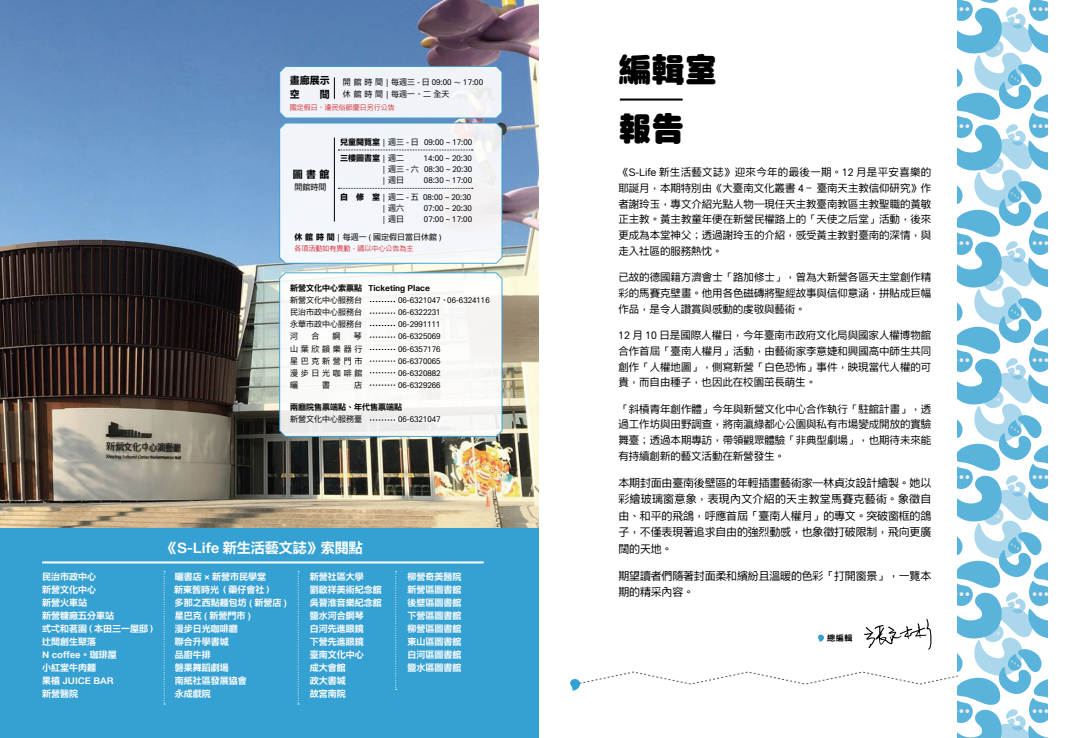
<style>
.page{position:relative;width:1078px;height:738px;background:#fff}
.page>*{position:absolute;margin:0;border:0;box-sizing:border-box;transform-origin:0 0}
.t1{font:33px/59.5px "AR Jing Xi Run Hei B5 HK UBL";color:#000}
.t2{font:800 14px "ARUD Jing Xi Hei E1 B5 HK";color:#fff}
.t3{font:11px/16.5px "AR Jing Xi Run Hei B5 HK DB";letter-spacing:-.02em;color:#000;text-align:justify}
.t4{font:10.5px/15.8px "AR Jing Xi Run Hei B5 HK DB";letter-spacing:-.005em;color:#000;text-align:justify}
.t5{font:10px/14px "ARUD Jing Xi Hei E1 B5 HK EH";color:#000}
.t6{font:800 9px/13px "ARUD Jing Xi Hei E1 B5 HK";color:#fff}
.t7{font:8px/11px "ARUD Jing Xi Hei E1 B5 HK DB";color:#000;text-align:right}
.t8{font:800 8px "ARUD Jing Xi Hei E1 B5 HK";color:#000}
.t9{font:8px "ARUD Jing Xi Hei E1 B5 HK DB";letter-spacing:.34em;color:#000}
.t10{font:8px "ARUD Jing Xi Hei E1 B5 HK EH";color:#000}
.t11{font:800 8px "AR Jing Xi Run Hei B5 HK";color:#000}
.t12{font:500 7px "ARUD Jing Xi Hei E1 B5 HK";color:#d0121b}
.s1{font-family:"ARUD Jing Xi Hei E1 B5 HK EH"}
.s2{font-family:"ARUD Jing Xi Hei E1 B5 HK DB"}
</style>
<div class="page">
<hr style="left:619px;top:98px;width:63px;height:2px;background:#000">
<svg style="left:957px;top:0;width:89px;height:737px"></svg>
<svg style="left:818px;top:634px;width:6px;height:7px"></svg>
<svg style="left:864px;top:618px;width:67px;height:31px"></svg>
<svg style="left:570px;top:671px;width:387px;height:19px"></svg>
<img style="left:0;top:0;width:539px;height:528px">
<svg style="left:279px;top:272px;width:223px;height:164px"></svg>
<svg style="left:370px;top:301px;width:25px;height:1px"></svg>
<svg style="left:370px;top:312px;width:25px;height:1px"></svg>
<svg style="left:370px;top:325px;width:25px;height:1px"></svg>
<svg style="left:370px;top:336px;width:25px;height:1px"></svg>
<svg style="left:370px;top:349px;width:25px;height:1px"></svg>
<svg style="left:370px;top:360px;width:25px;height:1px"></svg>
<svg style="left:370px;top:372px;width:25px;height:1px"></svg>
<svg style="left:370px;top:384px;width:25px;height:1px"></svg>
<svg style="left:370px;top:419px;width:25px;height:1px"></svg>
<div style="left:0;top:528px;width:539px;height:209px;background:#35a0d2"></div>
<hr style="left:42px;top:561px;width:441px;height:2px;background:#fff">
<svg style="left:164px;top:571px;width:1px;height:133px"></svg>
<svg style="left:298px;top:571px;width:1px;height:133px"></svg>
<svg style="left:395px;top:571px;width:1px;height:117px"></svg>
<svg style="left:279px;top:66px;width:223px;height:197px"></svg>
<p class="t5" style="left:290px;top:73px;width:41px">畫廊展示空　　間</p>
<p class="t7" style="left:343px;top:76px;width:142px;line-height:12px;text-align:left">開館時間 | 每週三 - 日 09:00 ～ 17:00休館時間 | 每週一、二 全天</p>
<p class="t12" style="left:290px;top:103px;width:106px">國定假日、逢民俗節慶日另行公告</p>
<p class="t5" style="left:293px;top:167px;width:38px">圖書館</p>
<p class="t7" style="left:294px;top:181px;width:33px">開館時間</p>
<p class="t7" style="left:340px;top:136px;width:134px"><span class="s1">兒童閱覽室</span> | 週三 - 日 09:00 ~ 17:00</p>
<p class="t10" style="left:340px;top:153px;width:65px">三樓圖書室 <span class="s2">| 週二</span></p>
<p class="t7" style="left:340px;top:153px;width:134px">14:00 ~ 20:30<br>　　　　　 | 週三 - 六 08:30 ~ 20:30<br>08:30 ~ 17:00</p>
<p class="t7" style="left:423px;top:191px;width:50px;text-align:justify;text-indent:-83px"><span class="s1">自 修 室</span> | 週二 - 五 08:00 ~ 20:30<br>07:00 ~ 20:30<br>07:00 ~ 17:00</p>
<p class="t7" style="left:294px;top:231px;width:148px"><span class="s1">休館時間</span> | 每週一 ( 國定假日當日休館 )</p>
<p class="t12" style="left:294px;top:245px;width:120px">各項活動如有異動，請以中心公告為主</p>
<p class="t8" style="left:290px;top:283px;width:141px">新營文化中心索票點 Ticketing Place</p>
<p class="t7" style="left:290px;top:295px;width:73px">新營文化中心服務台</p>
<p class="t7" style="left:398px;top:295px;width:93px">06-6321047、06-6324116</p>
<p class="t7" style="left:290px;top:307px;width:73px">民治市政中心服務台</p>
<p class="t7" style="left:398px;top:307px;width:44px">06-6322231</p>
<p class="t7" style="left:290px;top:319px;width:73px">永華市政中心服務台</p>
<p class="t7" style="left:398px;top:319px;width:44px">06-2991111</p>
<p class="t7" style="left:290px;top:331px;width:9px">河</p>
<p class="t7" style="left:311px;top:331px;width:9px">合</p>
<p class="t7" style="left:332px;top:331px;width:9px">鋼</p>
<p class="t7" style="left:354px;top:331px;width:9px">琴</p>
<p class="t7" style="left:398px;top:331px;width:44px">06-6325069</p>
<p class="t9" style="left:290px;top:344px;width:74px">山葉欣韻樂器行</p>
<p class="t7" style="left:398px;top:343px;width:44px">06-6357176</p>
<p class="t9" style="left:290px;top:356px;width:74px">星巴克新營門市</p>
<p class="t7" style="left:398px;top:355px;width:44px">06-6370065</p>
<p class="t9" style="left:290px;top:368px;width:74px">漫步日光咖啡館</p>
<p class="t7" style="left:398px;top:367px;width:44px">06-6320882</p>
<p class="t7" style="left:290px;top:379px;width:9px">曬</p>
<p class="t7" style="left:322px;top:379px;width:9px">書</p>
<p class="t7" style="left:354px;top:379px;width:9px">店</p>
<p class="t7" style="left:398px;top:379px;width:44px">06-6329266</p>
<p class="t8" style="left:290px;top:401px;width:113px">兩廳院售票端點、年代售票端點</p>
<p class="t7" style="left:290px;top:414px;width:73px">新營文化中心服務臺</p>
<p class="t7" style="left:398px;top:414px;width:44px">06-6321047</p>
<h2 class="t2" style="left:163px;top:538px;width:201px">《S-Life 新生活藝文誌》索閱點</h2>
<p class="t6" style="left:310px;top:583px;width:73px">劉啟祥美術紀念館吳晉淮音樂紀念館鹽水河合鋼琴<br>白河先進眼鏡<br>下營先進眼鏡<br>臺南文化中心<br>成大會館<br>政大書城<br>故宮南院</p>
<p class="t6" style="left:42px;top:570px;width:116px">民治市政中心<br>新營文化中心<br>新營火車站<br>新營糖廠五分車站<br>弎弌和茗園（本田三一屋邸）辻間創生聚落<br>N coffee。珈琲屋<br>小紅堂牛肉麵<br>果植 JUICE BAR<br>新營醫院</p>
<p class="t6" style="left:174px;top:570px;width:100px;line-height:12.5px">曬書店 × 新營市民學堂新東舊時光（藥仔會社）</p>
<p class="t6" style="left:310px;top:570px;width:55px">新營社區大學</p>
<p class="t6" style="left:175px;top:596px;width:114px">多那之西點麵包坊 ( 新營店 )星巴克 ( 新營門市 )<br>漫步日光咖啡廳<br>聯合升學書城<br>品廚牛排<br>磐果舞蹈劇場<br>南紙社區發展協會<br>永成戲院</p>
<p class="t6" style="left:407px;top:570px;width:55px;text-align:justify">柳營奇美醫院新營區圖書館後壁區圖書館下營區圖書館柳營區圖書館東山區圖書館白河區圖書館鹽水區圖書館</p>
<h1 class="t1" style="left:618px;top:39px;width:100px">編輯室報告</h1>
<p class="t4" style="left:618px;top:164px;width:314px">《S-Life 新生活藝文誌》迎來今年的最後一期。12 月是平安喜樂的耶誕月，本期特別由《大臺南文化叢書 4– 臺南天主教信仰研究》作者謝玲玉，專文介紹光點人物—現任天主教臺南教區主教聖職的黃敏正主教。黃主教童年便在新營民權路上的「天使之后堂」活動，後來更成為本堂神父；透過謝玲玉的介紹，感受黃主教對臺南的深情，與走入社區的服務熱忱。</p>
<p class="t4" style="left:618px;top:269px;width:314px">已故的德國籍方濟會士「路加修士」，曾為大新營各區天主堂創作精彩的馬賽克壁畫。他用各色磁磚將聖經故事與信仰意涵，拼貼成巨幅作品，是令人讚賞與感動的虔敬與藝術。</p>
<p class="t4" style="left:618px;top:327px;width:314px">12 月 10 日是國際人權日，今年臺南市政府文化局與國家人權博物館合作首屆「臺南人權月」活動，由藝術家李意婕和興國高中師生共同創作「人權地圖」，側寫新營「白色恐怖」事件，映現當代人權的可貴，而自由種子，也因此在校園茁長萌生。</p>
<p class="t4" style="left:618px;top:400px;width:314px">「斜槓青年創作體」今年與新營文化中心合作執行「駐館計畫」，透過工作坊與田野調查，將南瀛綠都心公園與私有市場變成開放的實驗舞臺；透過本期專訪，帶領觀眾體驗「非典型劇場」，也期待未來能有持續創新的藝文活動在新營發生。</p>
<p class="t3" style="left:618px;top:474px;width:314px">本期封面由臺南後壁區的年輕插畫藝術家—林貞汝設計繪製。她以彩繪玻璃窗意象，表現內文介紹的天主教堂馬賽克藝術。象徵自由、和平的飛鴿，呼應首屆「臺南人權月」的專文。突破窗框的鴿子，不僅表現著追求自由的強烈動感，也象徵打破限制，飛向更廣闊的天地。</p>
<p class="t3" style="left:618px;top:567px;width:314px">期望讀者們隨著封面柔和繽紛且溫暖的色彩「打開窗景」，一覽本期的精采內容。</p>
<p class="t11" style="left:827px;top:633px;width:27px">總編輯</p>
</div>
